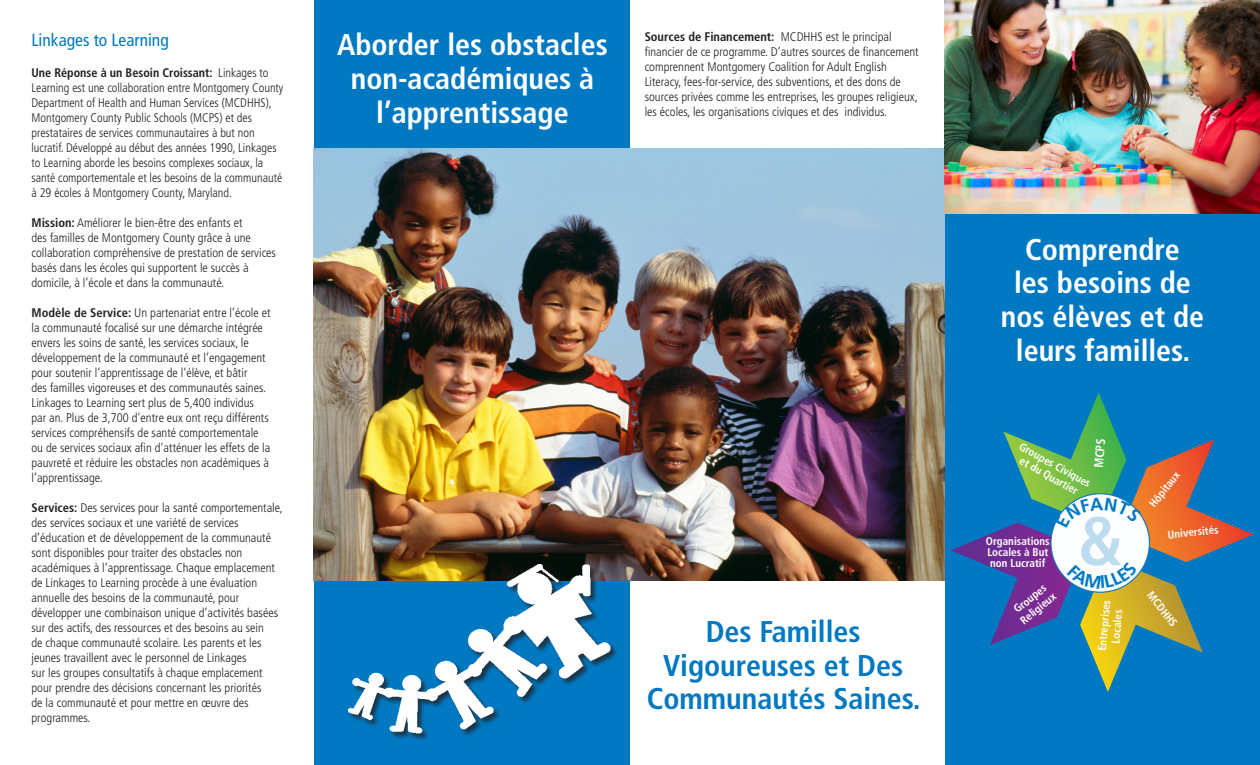
<style>
.page{position:relative;width:1260px;height:765px;background:#fff}
.page>*{position:absolute;margin:0;border:0;box-sizing:border-box;transform-origin:0 0}
.t1{font:700 condensed 68.75px "Frutiger LT Std";color:#0079c2}
.t2{font:700 condensed 30px/33.8px "Frutiger LT Std";color:#fff;text-align:center}
.t3{font:700 condensed 30px/33.8px "Frutiger LT Std";color:#0079c2;text-align:center}
.t4{font:condensed 17.5px "Frutiger LT Std";color:#0079c2}
.t5{font:300 condensed 12.5px/15px "Frutiger LT Std";color:#231f20}
.t6{font:700 condensed 12.5px "Frutiger LT Std";color:#fff}
.t7{font:700 condensed 11.25px/12.8px "Frutiger LT Std";color:#fff;text-align:center}
.s1{font-weight:700}
</style>
<div class="page">
<div style="left:945px;top:212px;width:315px;height:553px;background:#0079c2"></div>
<div style="left:314px;top:0;width:316px;height:765px;background:#0079c2"></div>
<img style="left:314px;top:148px;width:631px;height:433px">
<img style="left:945px;top:0;width:315px;height:213px">
<div style="left:348px;top:564px;width:270px;height:177px;background:#231f20;opacity:.75"></div>
<img style="left:348px;top:565px;width:263px;height:169px">
<svg style="left:951px;top:392px;width:302px;height:300px"></svg>
<p class="t4" style="left:32px;top:30px;width:139px">Linkages to Learning</p>
<p class="t5" style="left:32px;top:65px;width:253px"><span class="s1">Une Réponse à un Besoin Croissant:</span> Linkages to Learning est une collaboration entre Montgomery County Department of Health and Human Services (MCDHHS), Montgomery County Public Schools (MCPS) et des prestataires de services communautaires à but non lucratif. Développé au début des années 1990, Linkages to Learning aborde les besoins complexes sociaux, la santé comportementale et les besoins de la communauté à 29 écoles à Montgomery County, Maryland.</p>
<p class="t5" style="left:32px;top:215px;width:246px"><span class="s1">Mission:</span> Améliorer le bien-être des enfants et<br>des familles de Montgomery County grâce à une collaboration compréhensive de prestation de services basés dans les écoles qui supportent le succès à domicile, à l’école et dans la communauté.</p>
<p class="t5" style="left:32px;top:305px;width:241px"><span class="s1">Modèle de Service:</span> Un partenariat entre l’école et la communauté focalisé sur une démarche intégrée envers les soins de santé, les services sociaux, le développement de la communauté et l’engagement pour soutenir l’apprentissage de l’élève, et bâtir<br>des familles vigoreuses et des communautés saines.<br>Linkages to Learning sert plus de 5,400 individus par an. Plus de 3,700 d'entre eux ont reçu différents services compréhensifs de santé comportementale ou de services sociaux afin d'atténuer les effets de la pauvreté et réduire les obstacles non académiques à l’apprentissage.</p>
<p class="t5" style="left:32px;top:500px;width:253px"><span class="s1">Services:</span> Des services pour la santé comportementale, des services sociaux et une variété de services d’éducation et de développement de la communauté sont disponibles pour traiter des obstacles non académiques à l’apprentissage. Chaque emplacement de Linkages to Learning procède à une évaluation annuelle des besoins de la communauté, pour développer une combinaison unique d’activités basées sur des actifs, des ressources et des besoins au sein<br>de chaque communauté scolaire. Les parents et les jeunes travaillent avec le personnel de Linkages<br>sur les groupes consultatifs à chaque emplacement pour prendre des décisions concernant les priorités<br>de la communauté et pour mettre en œuvre des programmes.</p>
<p class="t2" style="left:337px;top:28px;width:272px">Aborder les obstacles non-académiques à l’apprentissage</p>
<p class="t5" style="left:645px;top:29px;width:276px"><span class="s1">Sources de Financement:</span> MCDHHS est le principal financier de ce programme. D’autres sources de financement comprennent Montgomery Coalition for Adult English Literacy, fees-for-service, des subventions, et des dons de sources privées comme les entreprises, les groupes religieux, les écoles, les organisations civiques et des individus.</p>
<p class="t3" style="left:647px;top:615px;width:276px">Des Familles<br>Vigoureuses et Des<br>Communautés Saines.</p>
<p class="t2" style="left:1001px;top:232px;width:205px">Comprendre<br>les besoins de nos élèves et de leurs familles.</p>
<p class="t6" style="left:1091px;top:467px;width:31px;rotate:-85deg">MCPS</p>
<p class="t7" style="left:1023px;top:440px;width:82px;rotate:29deg">Groupes Civiques et du Quartier</p>
<p class="t7" style="left:986px;top:535px;width:65px;line-height:11.2px;text-align:left">Organisations<br>Locales à But non Lucratif</p>
<h1 class="t1" style="left:1078px;top:501px;width:46px">&amp;</h1>
<p class="t7" style="left:1147px;top:501px;width:43px;rotate:-51deg">Hôpitaux</p>
<p class="t7" style="left:1167px;top:528px;width:53px;rotate:-6deg">Universités</p>
<p class="t7" style="left:1010px;top:607px;width:44px;text-align:left;rotate:-39deg">Groupes<br>Religieux</p>
<p class="t7" style="left:1096px;top:650px;width:53px;rotate:-85deg">Entreprises<br>Locales</p>
<p class="t7" style="left:1155px;top:589px;width:43px;rotate:52deg">MCDHHS</p>
</div>
